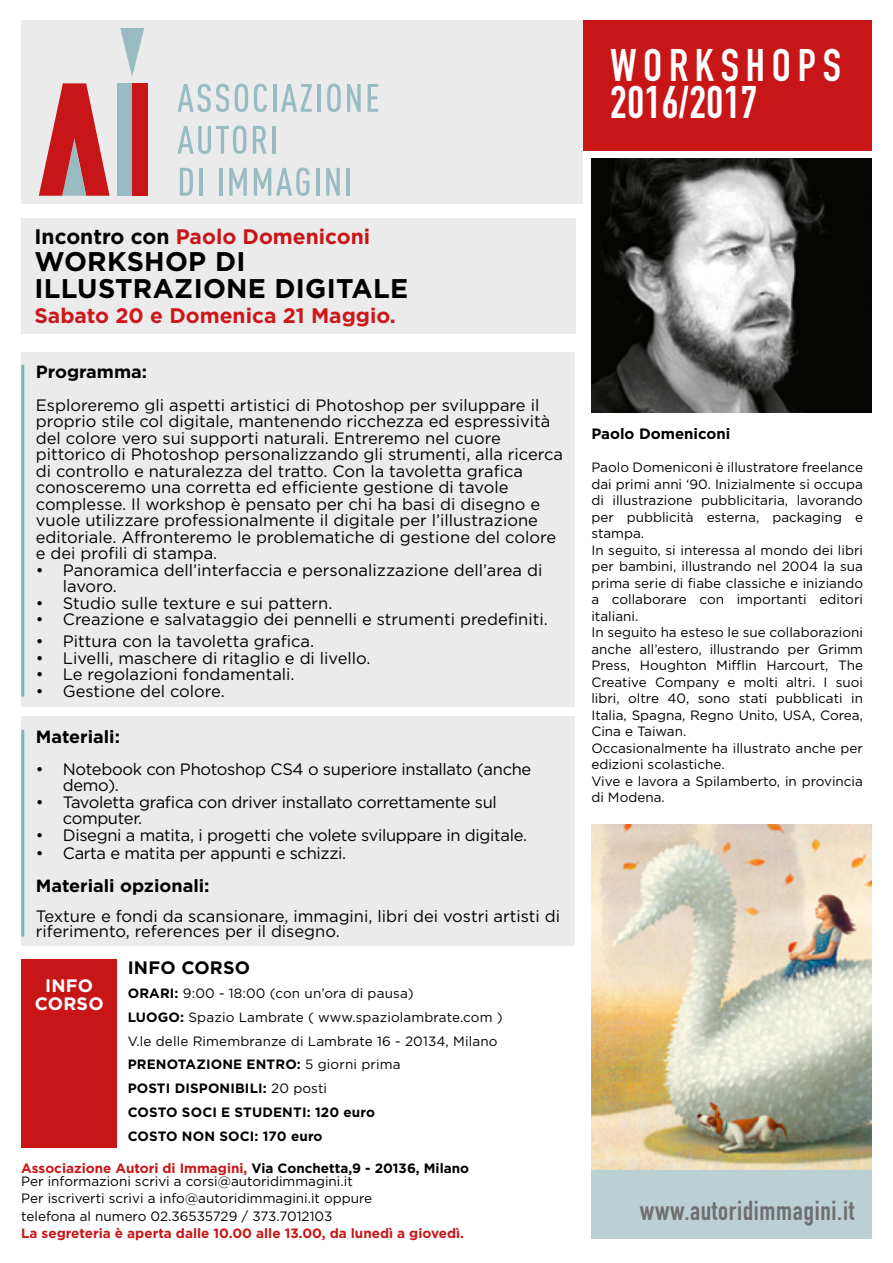
<style>
.page{position:relative;width:893px;height:1263px;background:#fff}
.page>*{position:absolute;margin:0;border:0;box-sizing:border-box;transform-origin:0 0}
.t1{font:45px/37.5px "DIN Engschrift";letter-spacing:.145em;color:#fff}
.t2{font:700 27px/27px "Gotham";letter-spacing:.01em;color:#000}
.t3{font:27px "DIN Engschrift";letter-spacing:.025em;color:#706f6f}
.t4{font:700 21px "Gotham";color:#c81618}
.t5{font:700 21px "Gotham";color:#cd171a}
.t6{font:700 18px "Gotham";letter-spacing:.01em;color:#000}
.t7{font:700 18px/18px "Gotham";letter-spacing:.01em;color:#fff;text-align:center}
.t8{font:700 17.7px "Gotham";color:#000}
.t9{font:16.5px/16.5px "Gotham";color:#000}
.t10{font:16.5px/16.5px "Gotham";letter-spacing:-.02em;color:#000}
.t11{font:700 15px "Gotham";color:#000}
.t12{font:13.5px/16.5px "Gotham";color:#000}
.t13{font:700 13.5px "Gotham";color:#c81618}
.s1{color:#000}
.s2{font-weight:700}
.s3{font-weight:700;color:#c81618}
</style>
<div class="page">
<div style="left:21px;top:20px;width:562px;height:184px;background:#ebebeb"></div>
<div style="left:21px;top:218px;width:555px;height:116px;background:#ebebeb"></div>
<img style="left:591px;top:158px;width:281px;height:254px">
<img style="left:591px;top:825px;width:281px;height:345px">
<div style="left:21px;top:352px;width:554px;height:355px;background:#ebebeb"></div>
<div style="left:21px;top:959px;width:96px;height:188px;background:#c81618"></div>
<div style="left:117px;top:84px;width:15px;height:112px;background:#99bcc2"></div>
<div style="left:132px;top:84px;width:16px;height:112px;background:#c81618"></div>
<svg style="left:120px;top:28px;width:24px;height:49px"></svg>
<svg style="left:39px;top:84px;width:71px;height:112px"></svg>
<svg style="left:177px;top:84px;width:52px;height:28px"></svg>
<svg style="left:235px;top:84px;width:13px;height:28px"></svg>
<svg style="left:254px;top:84px;width:13px;height:28px"></svg>
<hr style="left:273px;top:84px;width:3px;height:28px;background:#99bcc2">
<svg style="left:281px;top:84px;width:31px;height:28px"></svg>
<hr style="left:317px;top:84px;width:4px;height:28px;background:#99bcc2">
<svg style="left:327px;top:84px;width:14px;height:28px"></svg>
<svg style="left:347px;top:84px;width:14px;height:28px"></svg>
<svg style="left:368px;top:84px;width:10px;height:28px"></svg>
<svg style="left:177px;top:126px;width:70px;height:28px"></svg>
<svg style="left:253px;top:126px;width:14px;height:28px"></svg>
<hr style="left:273px;top:126px;width:3px;height:28px;background:#99bcc2">
<svg style="left:180px;top:168px;width:13px;height:28px"></svg>
<hr style="left:199px;top:168px;width:4px;height:28px;background:#99bcc2">
<hr style="left:219px;top:168px;width:3px;height:28px;background:#99bcc2">
<svg style="left:229px;top:168px;width:18px;height:28px"></svg>
<svg style="left:254px;top:167px;width:55px;height:29px"></svg>
<hr style="left:316px;top:168px;width:3px;height:28px;background:#99bcc2">
<svg style="left:326px;top:168px;width:14px;height:28px"></svg>
<hr style="left:347px;top:168px;width:3px;height:28px;background:#99bcc2">
<div style="left:591px;top:1170px;width:281px;height:68px;background:#bad0d4"></div>
<hr style="left:21px;top:365px;width:3px;height:331px;background:#78b7bc">
<div style="left:583px;top:20px;width:288px;height:131px;background:#c81618"></div>
<div style="left:21px;top:716px;width:554px;height:230px;background:#ebebeb"></div>
<hr style="left:21px;top:730px;width:3px;height:206px;background:#78b7bc">
<h1 class="t1" style="left:610px;top:46px;width:232px">WORKSHOPS<br>2016/2017</h1>
<h3 class="t4" style="left:35px;top:224px;width:337px"><span class="s1">Incontro con</span> Paolo Domeniconi</h3>
<h2 class="t2" style="left:35px;top:247px;width:375px">WORKSHOP DI<br>ILLUSTRAZIONE DIGITALE</h2>
<h3 class="t5" style="left:35px;top:304px;width:363px">Sabato 20 e Domenica 21 Maggio.</h3>
<h3 class="t8" style="left:36px;top:361px;width:113px">Programma:</h3>
<p class="t9" style="left:36px;top:396px;width:529px">Esploreremo gli aspetti artistici di Photoshop per sviluppare il proprio stile col digitale, mantenendo ricchezza ed espressività del colore vero sui supporti naturali. Entreremo nel cuore pittorico di Photoshop personalizzando gli strumenti, alla ricerca di controllo e naturalezza del tratto. Con la tavoletta grafica conosceremo una corretta ed efficiente gestione di tavole complesse. Il workshop è pensato per chi ha basi di disegno e vuole utilizzare professionalmente il digitale per l’illustrazione editoriale. Affronteremo le problematiche di gestione del colore e dei profili di stampa.</p>
<p class="t9" style="left:63px;top:561px;width:481px;text-indent:-27px">• Panoramica dell’interfaccia e personalizzazione dell’area di lavoro.</p>
<p class="t9" style="left:36px;top:594px;width:298px">• Studio sulle texture e sui pattern.</p>
<p class="t9" style="left:36px;top:611px;width:513px">• Creazione e salvataggio dei pennelli e strumenti predefiniti.</p>
<p class="t9" style="left:36px;top:632px;width:280px">• Pittura con la tavoletta grafica.</p>
<p class="t9" style="left:36px;top:649px;width:336px">• Livelli, maschere di ritaglio e di livello.</p>
<p class="t9" style="left:36px;top:665px;width:260px">• Le regolazioni fondamentali.</p>
<p class="t9" style="left:36px;top:682px;width:191px">• Gestione del colore.</p>
<h3 class="t8" style="left:36px;top:726px;width:86px">Materiali:</h3>
<p class="t10" style="left:63px;top:760px;width:470px;text-indent:-27px">• Notebook con Photoshop CS4 o superiore installato (anche demo).</p>
<p class="t10" style="left:63px;top:793px;width:436px;text-indent:-27px">• Tavoletta grafica con driver installato correttamente sul computer.</p>
<p class="t10" style="left:36px;top:826px;width:493px">• Disegni a matita, i progetti che volete sviluppare in digitale.</p>
<p class="t10" style="left:36px;top:844px;width:312px">• Carta e matita per appunti e schizzi.</p>
<h3 class="t8" style="left:36px;top:875px;width:175px">Materiali opzionali:</h3>
<p class="t9" style="left:36px;top:908px;width:526px;line-height:15px">Texture e fondi da scansionare, immagini, libri dei vostri artisti di riferimento, references per il disegno.</p>
<h3 class="t7" style="left:35px;top:976px;width:70px">INFO<br>CORSO</h3>
<h3 class="t6" style="left:128px;top:957px;width:124px">INFO CORSO</h3>
<p class="t12" style="left:128px;top:981px;width:377px;line-height:23.9px"><span class="s2">ORARI:</span> 9:00 - 18:00 (con un’ora di pausa)<br><span class="s2">LUOGO:</span> Spazio Lambrate ( www.spaziolambrate.com )<br>V.le delle Rimembranze di Lambrate 16 - 20134, Milano <span class="s2">PRENOTAZIONE ENTRO:</span> 5 giorni prima<br><span class="s2">POSTI DISPONIBILI:</span> 20 posti<br><span class="s2">COSTO SOCI E STUDENTI: 120 euro<br>COSTO NON SOCI: 170 euro</span></p>
<p class="t12" style="left:21px;top:1161px;width:449px;line-height:13px"><span class="s3">Associazione Autori di Immagini,</span> <span class="s2">Via Conchetta,9 - 20136, Milano<br></span>Per informazioni scrivi a corsi@autoridimmagini.it</p>
<p class="t12" style="left:21px;top:1189px;width:352px;line-height:17.2px">Per iscriverti scrivi a info@autoridimmagini.it oppure telefona al numero 02.36535729 / 373.7012103</p>
<p class="t13" style="left:21px;top:1225px;width:444px">La segreteria è aperta dalle 10.00 alle 13.00, da lunedì a giovedì.</p>
<p class="t11" style="left:591px;top:425px;width:140px">Paolo Domeniconi</p>
<p class="t12" style="left:591px;top:459px;width:273px">Paolo Domeniconi è illustratore freelance dai primi anni ‘90. Inizialmente si occupa di illustrazione pubblicitaria, lavorando per pubblicità esterna, packaging e stampa.<br>In seguito, si interessa al mondo dei libri per bambini, illustrando nel 2004 la sua prima serie di fiabe classiche e iniziando a collaborare con importanti editori italiani.<br>In seguito ha esteso le sue collaborazioni anche all’estero, illustrando per Grimm Press, Houghton Mifflin Harcourt, The Creative Company e molti altri. I suoi libri, oltre 40, sono stati pubblicati in Italia, Spagna, Regno Unito, USA, Corea, Cina e Taiwan.<br>Occasionalmente ha illustrato anche per edizioni scolastiche.<br>Vive e lavora a Spilamberto, in provincia di Modena.</p>
<h2 class="t3" style="left:640px;top:1195px;width:216px">www.autoridimmagini.it</h2>
</div>
